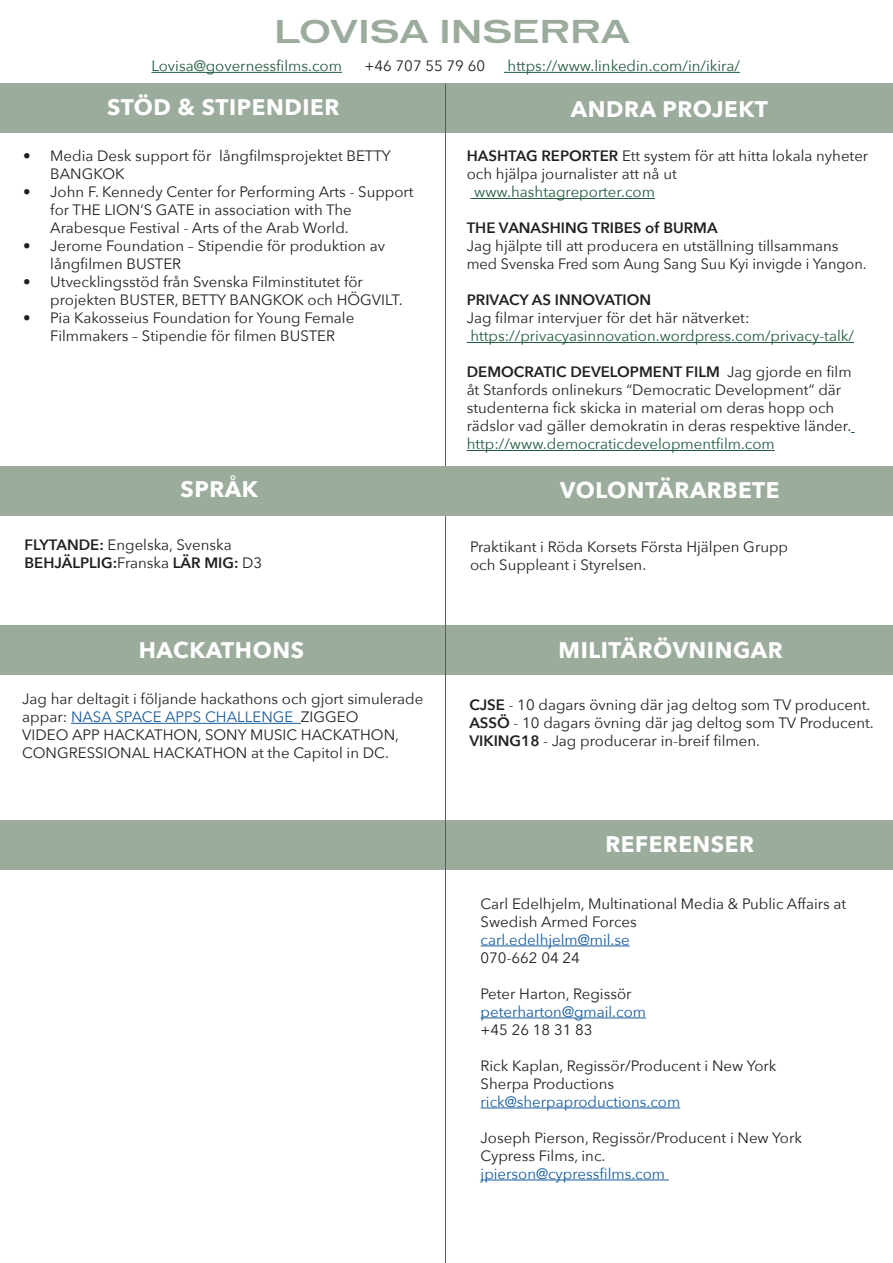
<style>
.page{position:relative;width:893px;height:1263px;background:#fff}
.page>*{position:absolute;margin:0;border:0;box-sizing:border-box;transform-origin:0 0}
.t1{font:500 expanded 30px "Vonnes";letter-spacing:.01em;color:#9bac9d}
.t2{font:700 22.5px "Avenir Next";letter-spacing:.025em;color:#fff}
.t3{font:15px/18px "Avenir Next";color:#231f20}
.t4{font:15px "Avenir Next";color:#235b40}
.t5{font:15px "Avenir Next";color:#175d9e}
.t6{font:600 15px "Avenir Next";color:#231f20}
.s1{font-weight:600}
.s2{color:#235b40}
.s3{font-weight:400}
.s4{color:#175d9e}
</style>
<div class="page">
<div style="left:0;top:625px;width:893px;height:49px;background:#9bac9d"></div>
<div style="left:0;top:820px;width:893px;height:49px;background:#9bac9d"></div>
<div style="left:0;top:84px;width:893px;height:49px;background:#9bac9d"></div>
<hr style="left:445px;top:84px;width:1px;height:1179px;background:#5c5c5f">
<hr style="left:151px;top:72px;width:191px;height:1px;background:#235b40">
<hr style="left:504px;top:72px;width:236px;height:1px;background:#235b40">
<hr style="left:470px;top:198px;width:185px;height:1px;background:#235b40">
<hr style="left:467px;top:342px;width:387px;height:1px;background:#235b40">
<hr style="left:467px;top:450px;width:308px;height:1px;background:#235b40">
<div style="left:444px;top:467px;width:449px;height:49px;background:#9bac9d"></div>
<hr style="left:71px;top:723px;width:230px;height:1px;background:#175d9e">
<hr style="left:481px;top:945px;width:149px;height:1px;background:#175d9e">
<hr style="left:481px;top:1017px;width:165px;height:1px;background:#175d9e">
<hr style="left:481px;top:1107px;width:199px;height:1px;background:#175d9e">
<hr style="left:481px;top:1179px;width:188px;height:1px;background:#175d9e">
<div style="left:0;top:467px;width:444px;height:49px;background:#9bac9d"></div>
<p class="t1" style="left:275px;top:13px;width:357px">LOVISA INSERRA</p>
<p class="t4" style="left:151px;top:57px;width:192px">Lovisa@governessfilms.com</p>
<p class="t3" style="left:364px;top:57px;width:122px">+46 707 55 79 60</p>
<p class="t4" style="left:508px;top:57px;width:234px">https://www.linkedin.com/in/ikira/</p>
<p class="t2" style="left:107px;top:94px;width:233px">STÖD &amp; STIPENDIER</p>
<p class="t2" style="left:571px;top:95px;width:198px">ANDRA PROJEKT</p>
<p class="t3" style="left:50px;top:147px;width:342px;text-indent:-27px">• Media Desk support för långfilmsprojektet BETTY<br>BANGKOK</p>
<p class="t3" style="left:50px;top:183px;width:365px;text-indent:-27px">• John F. Kennedy Center for Performing Arts - Support for THE LION’S GATE in association with The<br>Arabesque Festival - Arts of the Arab World.</p>
<p class="t3" style="left:50px;top:237px;width:336px;text-indent:-27px">• Jerome Foundation – Stipendie för produktion av långfilmen BUSTER</p>
<p class="t3" style="left:50px;top:273px;width:354px;text-indent:-27px">• Utvecklingsstöd från Svenska Filminstitutet för projekten BUSTER, BETTY BANGKOK och HÖGVILT.</p>
<p class="t3" style="left:23px;top:309px;width:333px;text-align:center">• Pia Kakosseius Foundation for Young Female<br>Filmmakers – Stipendie för filmen BUSTER</p>
<p class="t3" style="left:467px;top:147px;width:403px"><span class="s1">HASHTAG REPORTER</span> Ett system för att hitta lokala nyheter och hjälpa journalister att nå ut</p>
<p class="t4" style="left:474px;top:183px;width:182px">www.hashtagreporter.com</p>
<p class="t6" style="left:467px;top:219px;width:252px">THE VANASHING TRIBES of BURMA</p>
<p class="t3" style="left:467px;top:237px;width:401px">Jag hjälpte till att producera en utställning tillsammans med Svenska Fred som Aung Sang Suu Kyi invigde i Yangon.</p>
<p class="t6" style="left:467px;top:291px;width:186px">PRIVACY AS INNOVATION</p>
<p class="t3" style="left:467px;top:309px;width:284px">Jag filmar intervjuer för det här nätverket:</p>
<p class="t4" style="left:470px;top:327px;width:385px">https://privacyasinnovation.wordpress.com/privacy-talk/</p>
<p class="t3" style="left:467px;top:363px;width:386px"><span class="s1">DEMOCRATIC DEVELOPMENT FILM</span> Jag gjorde en film åt Stanfords onlinekurs “Democratic Development” där studenterna fick skicka in material om deras hopp och rädslor vad gäller demokratin in deras respektive länder. <span class="s2">http://www.democraticdevelopmentfilm.com</span></p>
<p class="t2" style="left:181px;top:475px;width:79px">SPRÅK</p>
<p class="t2" style="left:560px;top:477px;width:221px">VOLONTÄRARBETE</p>
<p class="t3" style="left:25px;top:536px;width:209px"><span class="s1">FLYTANDE:</span> Engelska, Svenska</p>
<p class="t6" style="left:25px;top:553px;width:239px">BEHJÄLPLIG:<span class="s3">Franska</span> LÄR MIG: <span class="s3">D3</span></p>
<p class="t3" style="left:470px;top:538px;width:320px">Praktikant i Röda Korsets Första Hjälpen Grupp och Suppleant i Styrelsen.</p>
<p class="t2" style="left:139px;top:636px;width:167px">HACKATHONS</p>
<p class="t2" style="left:559px;top:636px;width:226px">MILITÄRÖVNINGAR</p>
<p class="t3" style="left:22px;top:690px;width:403px">Jag har deltagit i följande hackathons och gjort simulerade appar: <span class="s4">NASA SPACE APPS CHALLENGE</span> ZIGGEO<br>VIDEO APP HACKATHON, SONY MUSIC HACKATHON, CONGRESSIONAL HACKATHON at the Capitol in DC.</p>
<p class="t3" style="left:469px;top:696px;width:403px"><span class="s1">CJSE</span> - 10 dagars övning där jag deltog som TV producent.</p>
<p class="t3" style="left:469px;top:714px;width:406px"><span class="s1">ASSÖ</span> - 10 dagars övning där jag deltog som TV Producent.</p>
<p class="t3" style="left:469px;top:732px;width:292px"><span class="s1">VIKING18</span> - Jag producerar in-breif filmen.</p>
<p class="t2" style="left:605px;top:830px;width:150px">REFERENSER</p>
<p class="t3" style="left:481px;top:894px;width:367px">Carl Edelhjelm, Multinational Media &amp; Public Affairs at<br>Swedish Armed Forces</p>
<p class="t5" style="left:481px;top:931px;width:151px">carl.edelhjelm@mil.se</p>
<p class="t3" style="left:481px;top:948px;width:101px">070-662 04 24</p>
<p class="t3" style="left:481px;top:984px;width:153px">Peter Harton, Regissör</p>
<p class="t5" style="left:481px;top:1003px;width:167px">peterharton@gmail.com</p>
<p class="t3" style="left:481px;top:1020px;width:113px">+45 26 18 31 83</p>
<p class="t3" style="left:481px;top:1056px;width:298px">Rick Kaplan, Regissör/Producent i New York</p>
<p class="t3" style="left:481px;top:1074px;width:135px">Sherpa Productions</p>
<p class="t5" style="left:481px;top:1093px;width:201px">rick@sherpaproductions.com</p>
<p class="t3" style="left:481px;top:1128px;width:323px">Joseph Pierson, Regissör/Producent i New York</p>
<p class="t3" style="left:481px;top:1146px;width:126px">Cypress Films, inc.</p>
<p class="t5" style="left:481px;top:1165px;width:186px">jpierson@cypressfilms.com</p>
</div>
